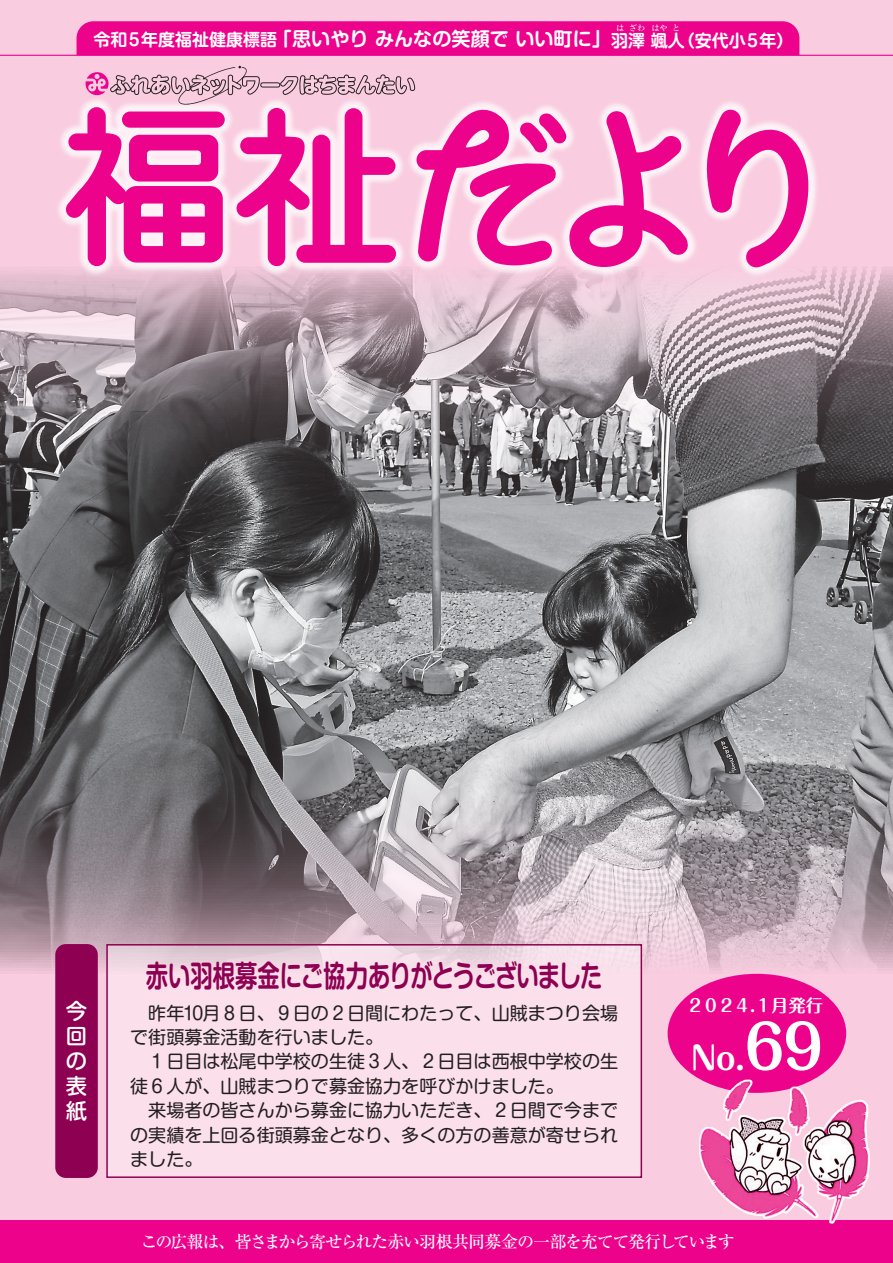
<style>
.page{position:relative;width:893px;height:1263px;background:#f9ccdf}
.page>*{position:absolute;margin:0;border:0;box-sizing:border-box;transform-origin:0 0}
.t1{font:700 60px "Maru Fo Pro";color:#fff;scale:.9 1}
.t2{font:700 31.95px "Maru Fo Pro";color:#fff}
.t3{font:700 29.7px "Shin M Go Pr 6 N De";letter-spacing:-.05em;color:#8d0052;scale:.75 1}
.t4{font:500 21.3px/25.2px "Shin M Go Pr 6 N";color:#fff;text-align:justify}
.t5{font:700 19.2px "Shin M Go Pr 6 N De";color:#fff}
.t6{font:18px/24.5px "Shin M Go Pr 6 N";color:#231f20}
.t7{font:700 17.4px "Maru Fo Pro";color:#fff;scale:.9 1}
.t8{font:500 16.95px "Ryumin Pr 6 N";letter-spacing:-.075em;color:#fff}
.t9{font:700 16.95px "Shin M Go Pr 6 N De";color:#fff}
.t10{font:500 8.25px "Ryumin Pr 6 N";color:#fff}
.s1{font-size:31.95px}
</style>
<div class="page">
<img style="left:0;top:267px;width:893px;height:709px">
<div style="left:0;top:1220px;width:893px;height:43px;background:#ed028c"></div>
<div style="left:55px;top:96px;width:764px;height:182px;background:#fff;opacity:.75"></div>
<svg style="left:704px;top:108px;width:108px;height:161px"></svg>
<svg style="left:65px;top:66px;width:624px;height:209px"></svg>
<div style="left:668px;top:974px;width:178px;height:119px;background:#ed028c;border-radius:50%"></div>
<img style="left:694px;top:1074px;width:176px;height:150px">
<div style="left:107px;top:945px;width:534px;height:232px;background:#fbe0eb"></div>
<div style="left:106px;top:944px;width:536px;height:234px;border:2px solid #8d0052"></div>
<div style="left:55px;top:944px;width:43px;height:234px;background:#8d0052;border-radius:11px"></div>
<hr style="left:0;top:55px;width:893px;height:1px;background:#ed028c">
<div style="left:77px;top:21px;width:722px;height:34px;background:#ed028c"></div>
<p class="t5" style="left:273px;top:23px;width:340px">「思いやりみんなの笑顔でいい町に」</p>
<p class="t9" style="left:94px;top:25px;width:185px">令和５年度福祉健康標語</p>
<p class="t10" style="left:629px;top:21px;width:18px">ざわ</p>
<p class="t10" style="left:672px;top:21px;width:10px">と</p>
<p class="t10" style="left:616px;top:21px;width:10px">は</p>
<p class="t10" style="left:651px;top:21px;width:18px">はや</p>
<p class="t9" style="left:678px;top:27px;width:117px">（安代小５年(</p>
<p class="t9" style="left:611px;top:27px;width:75px">羽澤颯人</p>
<h3 class="t3" style="left:146px;top:951px;width:610px">赤い羽根募金にご協力ありがとうございました</h3>
<p class="t4" style="left:66px;top:997px;width:22px">今回の表紙</p>
<p class="t6" style="left:202px;top:999px;width:417px">月８日、９日の２日間にわたって、山賊まつり会場</p>
<p class="t6" style="left:130px;top:999px;width:56px">　昨年</p>
<p class="t6" style="left:180px;top:999px;width:29px">１０</p>
<p class="t6" style="left:130px;top:1024px;width:489px">で街頭募金活動を行いました。<br>　１日目は松尾中学校の生徒３人、２日目は西根中学校の生徒６人が、山賊まつりで募金協力を呼びかけました。<br>　来場者の皆さんから募金に協力いただき、２日間で今までの実績を上回る街頭募金となり、多くの方の善意が寄せられました。</p>
<p class="t7" style="left:688px;top:991px;width:152px">２０２４.１月発行</p>
<h1 class="t1" style="left:735px;top:999px;width:99px"><span class="s1">.</span>６9</h1>
<h2 class="t2" style="left:691px;top:1032px;width:47px">No</h2>
<p class="t8" style="left:141px;top:1229px;width:595px">この広報は、皆さまから寄せられた赤い羽根共同募金の一部を充てて発行しています</p>
</div>
